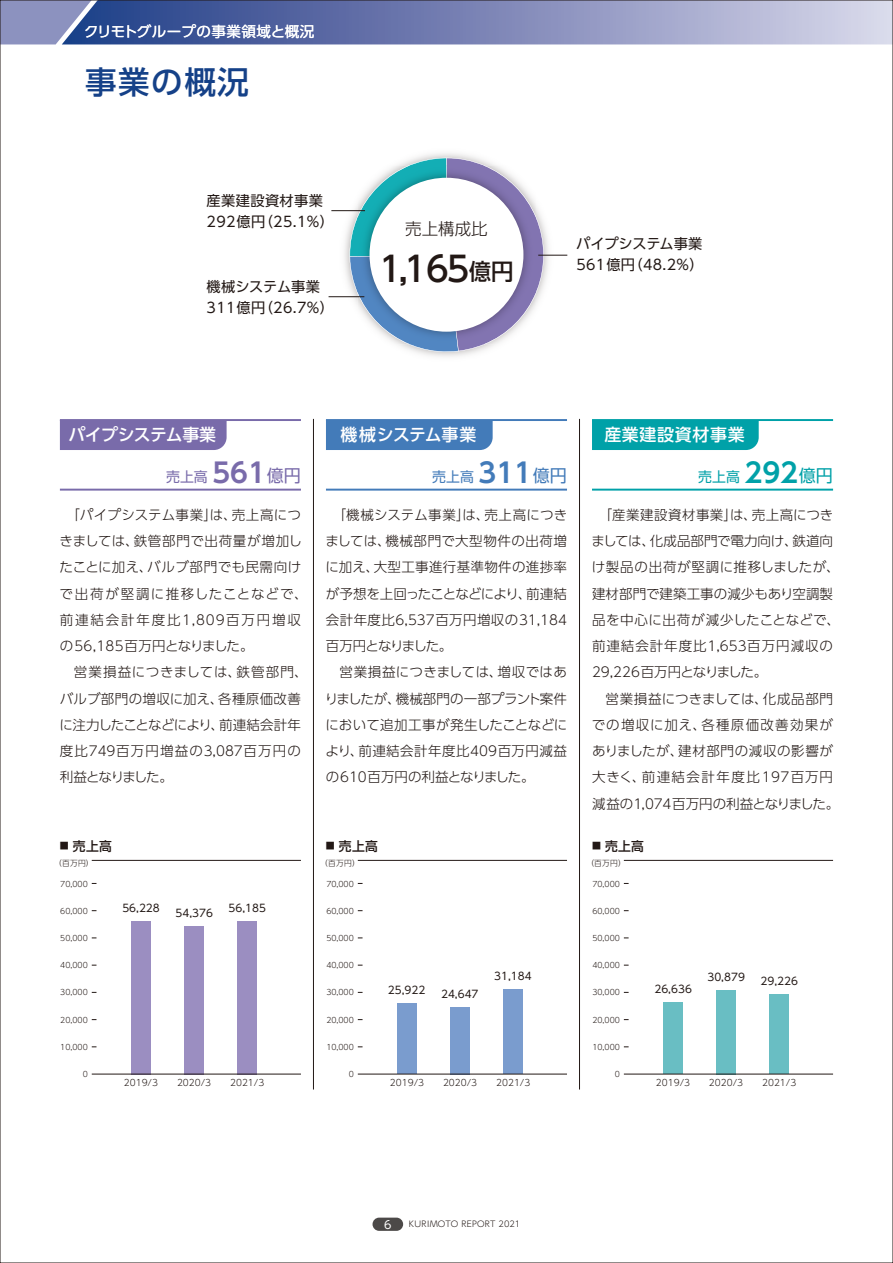
<style>
.page{position:relative;width:893px;height:1263px;background:#fff}
.page>*{position:absolute;margin:0;border:0;box-sizing:border-box;transform-origin:0 0}
.t1{font:500 34.5px "UD Shin Go Pro";color:#221815}
.t2{font:500 31.5px "UD Shin Go Pro";letter-spacing:.05em;color:#154188}
.t3{font:500 16.95px "UD Shin Go Pro";letter-spacing:-.035em;color:#fff}
.t4{font:500 16.95px "UD Shin Go Pro";letter-spacing:-.01em;color:#fff}
.t5{font:500 16.95px "UD Shin Go Pro";letter-spacing:.04em;color:#fff}
.t6{font:300 16.5px "UD Shin Go Pro";color:#221815}
.t7{font:14.55px "UD Shin Go Pro";letter-spacing:.03em;color:#fff}
.t8{font:14.25px/20.5px "UD Shin Go Pro";letter-spacing:.025em;color:#221815}
.t9{font:14.25px/20.5px "UD Shin Go Pro";color:#221815}
.t10{font:13.95px "UD Shin Go Pro";color:#796baa}
.t11{font:13.95px "UD Shin Go Pro";color:#437bb9}
.t12{font:13.95px "UD Shin Go Pro";color:#00a1a8}
.t13{font:300 13.5px/26.2px "UD Shin Go Pro";letter-spacing:.025em;color:#221815}
.t14{font:500 12.75px "UD Shin Go Pro";letter-spacing:.025em;color:#221815}
.t15{font:11.25px "UD Shin Go Pro";color:#fff}
.t16{font:10.5px "UD Shin Go Pro";color:#221815}
.t17{font:300 9px "UD Shin Go Pro";color:#221815}
.t18{font:300 8.25px "UD Shin Go Pro";letter-spacing:.025em;color:#221815}
.t19{font:300 7.8px "UD Shin Go Pro";color:#221815}
.s1{font-size:22.5px}
.s2{font-family:"UD Shin Go Pro De";font-weight:700;font-size:27px}
.s3{font-size:17.1px}
.s4{font-size:8.85px}
</style>
<div class="page">
<svg style="left:2px;top:2px;width:889px;height:42px;background:#7e89b8"></svg>
<div style="left:372px;top:1217px;width:31px;height:14px;background:#4c4948;border-radius:7px"></div>
<hr style="left:313px;top:419px;width:1px;height:670px;background:#221815">
<hr style="left:579px;top:419px;width:1px;height:670px;background:#221815">
<div style="left:663px;top:1002px;width:20px;height:72px;background:#69bec3"></div>
<div style="left:716px;top:990px;width:20px;height:84px;background:#69bec3"></div>
<div style="left:770px;top:994px;width:19px;height:80px;background:#69bec3"></div>
<hr style="left:624px;top:860px;width:209px;height:1px;background:#221815">
<hr style="left:624px;top:1074px;width:209px;height:1px;background:#221815">
<div style="left:131px;top:921px;width:20px;height:153px;background:#9b8ec1"></div>
<div style="left:185px;top:926px;width:19px;height:148px;background:#9b8ec1"></div>
<div style="left:238px;top:921px;width:19px;height:153px;background:#9b8ec1"></div>
<hr style="left:92px;top:860px;width:209px;height:1px;background:#221815">
<hr style="left:92px;top:1074px;width:209px;height:1px;background:#221815">
<div style="left:397px;top:1003px;width:19px;height:71px;background:#7a9cce"></div>
<div style="left:450px;top:1007px;width:19px;height:67px;background:#7a9cce"></div>
<div style="left:503px;top:989px;width:20px;height:85px;background:#7a9cce"></div>
<hr style="left:358px;top:860px;width:209px;height:1px;background:#221815">
<hr style="left:358px;top:1074px;width:209px;height:1px;background:#221815">
<div style="left:60px;top:421px;width:167px;height:29px;background:#796baa"></div>
<hr style="left:60px;top:419px;width:241px;height:2px;background:#796baa">
<hr style="left:60px;top:489px;width:241px;height:2px;background:#796baa">
<div style="left:326px;top:421px;width:167px;height:29px;background:#437bb9"></div>
<hr style="left:326px;top:419px;width:241px;height:2px;background:#437bb9">
<hr style="left:326px;top:489px;width:241px;height:2px;background:#437bb9">
<div style="left:592px;top:421px;width:167px;height:29px;background:#00a1a8"></div>
<hr style="left:592px;top:419px;width:241px;height:2px;background:#00a1a8">
<hr style="left:592px;top:489px;width:241px;height:2px;background:#00a1a8">
<hr style="left:329px;top:296px;width:35px;height:1px;background:#221815">
<svg style="left:349px;top:158px;width:218px;height:199px"></svg>
<hr style="left:331px;top:210px;width:34px;height:1px;background:#221815">
<p class="t7" style="left:84px;top:20px;width:232px">クリモトグループの事業領域と概況</p>
<h2 class="t2" style="left:85px;top:56px;width:166px">事業の概況</h2>
<p class="t8" style="left:207px;top:190px;width:129px">産業建設資材事業<br>292億円（25.1%）</p>
<p class="t8" style="left:207px;top:276px;width:129px">機械システム事業<br>311億円（26.7%）</p>
<p class="t6" style="left:405px;top:215px;width:84px">売上構成比</p>
<h1 class="t1" style="left:379px;top:241px;width:136px">1,165<span class="s1">億円</span></h1>
<p class="t9" style="left:576px;top:233px;width:129px">パイプシステム事業<br>561億円（48.2%）</p>
<p class="t3" style="left:68px;top:421px;width:149px">パイプシステム事業</p>
<p class="t10" style="left:166px;top:465px;width:136px">売上高 <span class="s2">561</span><span class="s3">億円</span></p>
<p class="t4" style="left:341px;top:421px;width:137px">機械システム事業</p>
<p class="t11" style="left:432px;top:465px;width:136px">売上高 <span class="s2">311</span><span class="s3">億円</span></p>
<p class="t5" style="left:604px;top:421px;width:142px">産業建設資材事業</p>
<p class="t12" style="left:698px;top:465px;width:136px">売上高 <span class="s2">292</span><span class="s3">億円</span></p>
<p class="t13" style="left:59px;top:501px;width:250px">　「パイプシステム事業」は、売上高につきましては、鉄管部門で出荷量が増加したことに加え、バルブ部門でも民需向けで出荷が堅調に推移したことなどで、前連結会計年度比1,809百万円増収の56,185百万円となりました。<br>　営業損益につきましては、鉄管部門、バルブ部門の増収に加え、各種原価改善に注力したことなどにより、前連結会計年度比749百万円増益の3,087百万円の利益となりました。</p>
<p class="t13" style="left:325px;top:501px;width:244px">　「機械システム事業」は、売上高につきましては、機械部門で大型物件の出荷増に加え、大型工事進行基準物件の進捗率が予想を上回ったことなどにより、前連結会計年度比6,537百万円増収の31,184百万円となりました。<br>　営業損益につきましては、増収ではありましたが、機械部門の一部プラント案件において追加工事が発生したことなどにより、前連結会計年度比409百万円減益の610百万円の利益となりました。</p>
<p class="t13" style="left:591px;top:501px;width:250px">　「産業建設資材事業」は、売上高につきましては、化成品部門で電力向け、鉄道向け製品の出荷が堅調に推移しましたが、建材部門で建築工事の減少もあり空調製品を中心に出荷が減少したことなどで、前連結会計年度比1,653百万円減収の<br>29,226百万円となりました。<br>　営業損益につきましては、化成品部門での増収に加え、各種原価改善効果がありましたが、建材部門の減収の影響が大きく、前連結会計年度比197百万円減益の1,074百万円の利益となりました。</p>
<p class="t14" style="left:60px;top:835px;width:53px"><span class="s4">■</span> 売上高</p>
<p class="t14" style="left:326px;top:835px;width:53px"><span class="s4">■</span> 売上高</p>
<p class="t14" style="left:592px;top:835px;width:53px"><span class="s4">■</span> 売上高</p>
<p class="t19" style="left:54px;top:856px;width:41px">（百万円）</p>
<p class="t19" style="left:320px;top:856px;width:41px">（百万円）</p>
<p class="t19" style="left:586px;top:856px;width:41px">（百万円）</p>
<p class="t19" style="left:60px;top:877px;width:29px">70,000</p>
<p class="t19" style="left:326px;top:877px;width:29px">70,000</p>
<p class="t19" style="left:592px;top:877px;width:29px">70,000</p>
<p class="t19" style="left:60px;top:904px;width:29px">60,000</p>
<p class="t16" style="left:122px;top:899px;width:39px">56,228</p>
<p class="t16" style="left:175px;top:904px;width:39px">54,376</p>
<p class="t16" style="left:229px;top:899px;width:39px">56,185</p>
<p class="t19" style="left:326px;top:904px;width:29px">60,000</p>
<p class="t19" style="left:592px;top:904px;width:29px">60,000</p>
<p class="t19" style="left:60px;top:932px;width:29px">50,000</p>
<p class="t19" style="left:326px;top:932px;width:29px">50,000</p>
<p class="t19" style="left:592px;top:932px;width:29px">50,000</p>
<p class="t19" style="left:60px;top:959px;width:29px">40,000</p>
<p class="t19" style="left:326px;top:959px;width:29px">40,000</p>
<p class="t19" style="left:592px;top:959px;width:29px">40,000</p>
<p class="t19" style="left:60px;top:986px;width:29px">30,000</p>
<p class="t19" style="left:326px;top:986px;width:29px">30,000</p>
<p class="t16" style="left:388px;top:982px;width:39px">25,922</p>
<p class="t16" style="left:441px;top:985px;width:39px">24,647</p>
<p class="t16" style="left:494px;top:967px;width:39px">31,184</p>
<p class="t19" style="left:592px;top:986px;width:29px">30,000</p>
<p class="t16" style="left:654px;top:981px;width:39px">26,636</p>
<p class="t16" style="left:707px;top:968px;width:39px">30,879</p>
<p class="t16" style="left:761px;top:973px;width:39px">29,226</p>
<p class="t19" style="left:60px;top:1013px;width:29px">20,000</p>
<p class="t19" style="left:326px;top:1013px;width:29px">20,000</p>
<p class="t19" style="left:592px;top:1013px;width:29px">20,000</p>
<p class="t19" style="left:60px;top:1041px;width:29px">10,000</p>
<p class="t19" style="left:83px;top:1068px;width:7px">0</p>
<p class="t17" style="left:124px;top:1075px;width:36px">2019/3</p>
<p class="t17" style="left:177px;top:1075px;width:36px">2020/3</p>
<p class="t17" style="left:230px;top:1075px;width:36px">2021/3</p>
<p class="t19" style="left:326px;top:1041px;width:29px">10,000</p>
<p class="t19" style="left:349px;top:1068px;width:7px">0</p>
<p class="t17" style="left:390px;top:1075px;width:36px">2019/3</p>
<p class="t17" style="left:443px;top:1075px;width:36px">2020/3</p>
<p class="t17" style="left:496px;top:1075px;width:36px">2021/3</p>
<p class="t19" style="left:592px;top:1041px;width:29px">10,000</p>
<p class="t19" style="left:615px;top:1068px;width:7px">0</p>
<p class="t17" style="left:656px;top:1075px;width:36px">2019/3</p>
<p class="t17" style="left:709px;top:1075px;width:36px">2020/3</p>
<p class="t17" style="left:762px;top:1075px;width:36px">2021/3</p>
<p class="t15" style="left:384px;top:1215px;width:9px">6</p>
<p class="t18" style="left:409px;top:1217px;width:113px">KURIMOTO REPORT 2021</p>
</div>
